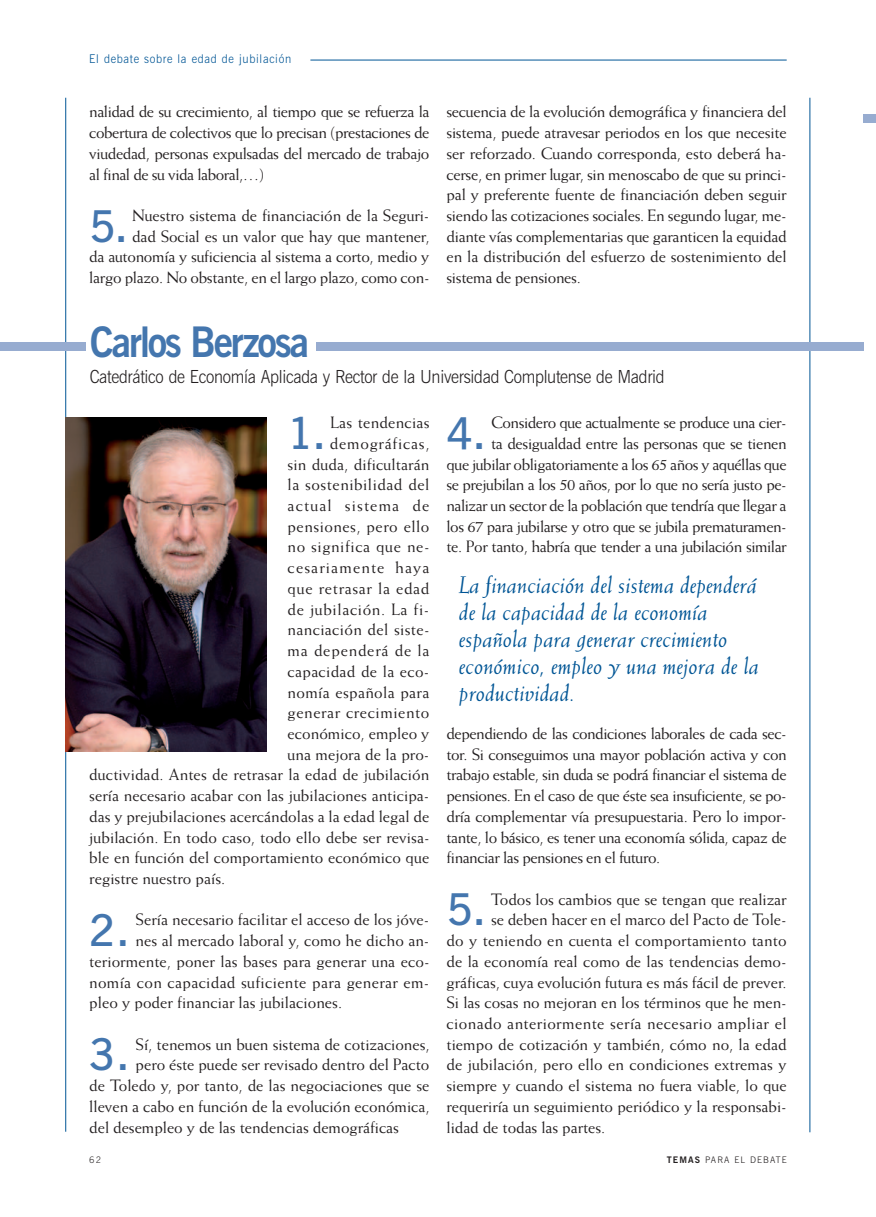
<style>
.page{position:relative;width:876px;height:1217px;background:#fff}
.page>*{position:absolute;margin:0;border:0;box-sizing:border-box;transform-origin:0 0}
.t1{font:600 43.8px "News Gothic BT";color:#4476ae}
.t2{font:700 42px "News Gothic BT";letter-spacing:-.06em;color:#4476ae;scale:.92 1}
.t3{font:italic 24px/27px "Weiss Std";color:#005595}
.t4{font:300 18px "News Gothic BT";letter-spacing:-.02em;color:#231f20;scale:.92 1}
.t5{font:16.5px/20.7px "Weiss Std";letter-spacing:-.005em;color:#231f20;text-align:justify}
.t6{font:16.5px/20.7px "Weiss Std";letter-spacing:-.03em;color:#231f20;text-align:right}
.t7{font:16.5px "Weiss Std";letter-spacing:.02em;color:#231f20}
.t8{font:16.5px "Weiss Std";letter-spacing:.015em;color:#231f20}
.t9{font:16.5px "Weiss Std";letter-spacing:.03em;color:#231f20}
.t10{font:16.5px "Weiss Std";letter-spacing:.035em;color:#231f20}
.t11{font:16.5px "Weiss Std";letter-spacing:.065em;color:#231f20}
.t12{font:16.5px "Weiss Std";letter-spacing:.04em;color:#231f20}
.t13{font:16.5px "Weiss Std";letter-spacing:.045em;color:#231f20}
.t14{font:300 12px "News Gothic BT";letter-spacing:.06em;color:#005595;scale:.95 1}
.t15{font:300 9px "News Gothic BT";letter-spacing:.12em;color:#231f20}
.s1{font-size:47.25px}
.s2{font-weight:700}
</style>
<div class="page">
<hr style="left:65px;top:98px;width:1px;height:1033px;background:#005595">
<hr style="left:810px;top:98px;width:1px;height:1033px;background:#005595">
<hr style="left:310px;top:60px;width:477px;height:1px;background:#005595">
<div style="left:0;top:342px;width:85px;height:8px;background:#97acd0"></div>
<div style="left:316px;top:342px;width:547px;height:9px;background:#97acd0"></div>
<img style="left:66px;top:417px;width:201px;height:334px">
<div style="left:863px;top:114px;width:13px;height:8px;background:#97acd0"></div>
<p class="t14" style="left:89px;top:55px;width:214px">El debate sobre la edad de jubilación</p>
<p class="t5" style="left:89px;top:103px;width:342px">nalidad de su crecimiento, al tiempo que se refuerza la cobertura de colectivos que lo precisan (prestaciones de viudedad, personas expulsadas del mercado de trabajo al final de su vida laboral,…)</p>
<h1 class="t1" style="left:89px;top:210px;width:41px">5<span class="s1">.</span></h1>
<p class="t5" style="left:89px;top:206px;width:342px;text-align:right">Nuestro sistema de financiación de la Seguri-<br>dad Social es un valor que hay que mantener,<br>da autonomía y suficiencia al sistema a corto, medio y largo plazo. No obstante, en el largo plazo, como con-</p>
<p class="t5" style="left:446px;top:103px;width:342px">secuencia de la evolución demográfica y financiera del sistema, puede atravesar periodos en los que necesite ser reforzado. Cuando corresponda, esto deberá ha&shy;cerse, en primer lugar, sin menoscabo de que su princi&shy;pal y preferente fuente de financiación deben seguir siendo las cotizaciones sociales. En segundo lugar, me&shy;diante vías complementarias que garanticen la equidad en la distribución del esfuerzo de sostenimiento del sistema de pensiones.</p>
<h2 class="t2" style="left:90px;top:327px;width:240px">Carlos Berzosa</h2>
<p class="t4" style="left:90px;top:369px;width:626px">Catedrático de Economía Aplicada y Rector de la Universidad Complutense de Madrid</p>
<h1 class="t1" style="left:288px;top:417px;width:40px">1<span class="s1">.</span></h1>
<p class="t5" style="left:330px;top:413px;width:101px">Las tendencias</p>
<p class="t12" style="left:330px;top:437px;width:101px">demográficas,</p>
<p class="t5" style="left:288px;top:454px;width:143px">sin duda, dificultarán</p>
<p class="t9" style="left:288px;top:478px;width:143px">la sostenibilidad del</p>
<p class="t11" style="left:288px;top:499px;width:143px">actual sistema de</p>
<p class="t9" style="left:288px;top:520px;width:143px">pensiones, pero ello</p>
<p class="t10" style="left:288px;top:540px;width:143px">no significa que ne-</p>
<p class="t11" style="left:288px;top:561px;width:143px">cesariamente haya</p>
<p class="t12" style="left:288px;top:582px;width:143px">que retrasar la edad</p>
<p class="t10" style="left:288px;top:602px;width:143px">de jubilación. La fi-</p>
<p class="t7" style="left:288px;top:623px;width:143px">nanciación del siste-</p>
<p class="t13" style="left:288px;top:644px;width:143px">ma dependerá de la</p>
<p class="t8" style="left:288px;top:664px;width:143px">capacidad de la eco-</p>
<p class="t7" style="left:288px;top:685px;width:143px">nomía española para</p>
<p class="t9" style="left:288px;top:706px;width:143px">generar crecimiento</p>
<p class="t5" style="left:288px;top:724px;width:143px">económico, empleo y</p>
<p class="t5" style="left:288px;top:744px;width:143px">una mejora de la pro-</p>
<p class="t5" style="left:89px;top:765px;width:342px">ductividad. Antes de retrasar la edad de jubilación</p>
<p class="t5" style="left:89px;top:786px;width:342px">sería necesario acabar con las jubilaciones anticipa-</p>
<p class="t5" style="left:89px;top:806px;width:342px">das y prejubilaciones acercándolas a la edad legal de</p>
<p class="t5" style="left:89px;top:827px;width:342px">jubilación. En todo caso, todo ello debe ser revisa-</p>
<p class="t5" style="left:89px;top:848px;width:342px">ble en función del comportamiento económico que</p>
<p class="t5" style="left:89px;top:868px;width:138px">registre nuestro país.</p>
<h1 class="t1" style="left:89px;top:914px;width:42px">2<span class="s1">.</span></h1>
<p class="t5" style="left:136px;top:910px;width:295px">Sería necesario facilitar el acceso de los jóve-</p>
<p class="t5" style="left:136px;top:931px;width:295px">nes al mercado laboral y, como he dicho an-</p>
<p class="t5" style="left:89px;top:951px;width:342px">teriormente, poner las bases para generar una eco-</p>
<p class="t8" style="left:89px;top:975px;width:342px">nomía con capacidad suficiente para generar em-</p>
<p class="t5" style="left:89px;top:993px;width:254px">pleo y poder financiar las jubilaciones.</p>
<h1 class="t1" style="left:89px;top:1038px;width:42px">3<span class="s1">.</span></h1>
<p class="t5" style="left:136px;top:1034px;width:295px">Sí, tenemos un buen sistema de cotizaciones,</p>
<p class="t5" style="left:136px;top:1055px;width:295px">pero éste puede ser revisado dentro del Pacto</p>
<p class="t5" style="left:89px;top:1075px;width:342px">de Toledo y, por tanto, de las negociaciones que se</p>
<p class="t5" style="left:89px;top:1096px;width:342px">lleven a cabo en función de la evolución económica,</p>
<p class="t5" style="left:89px;top:1117px;width:311px">del desempleo y de las tendencias demográficas</p>
<p class="t6" style="left:446px;top:413px;width:342px">Considero que actualmente se produce una cier-<br>ta desigualdad entre las personas que se tienen<br>que jubilar obligatoriamente a los 65 años y aquéllas que se prejubilan a los 50 años, por lo que no sería justo pe&shy;nalizar un sector de la población que tendría que llegar a los 67 para jubilarse y otro que se jubila prematuramen&shy;te. Por tanto, habría que tender a una jubilación similar</p>
<h1 class="t1" style="left:446px;top:417px;width:41px">4<span class="s1">.</span></h1>
<h3 class="t3" style="left:459px;top:573px;width:301px">La financiación del sistema dependerá de la capacidad de la economía española para generar crecimiento económico, empleo y una mejora de la productividad.</h3>
<p class="t5" style="left:446px;top:724px;width:342px">dependiendo de las condiciones laborales de cada sec&shy;tor. Si conseguimos una mayor población activa y con trabajo estable, sin duda se podrá financiar el sistema de pensiones. En el caso de que éste sea insuficiente, se po&shy;dría complementar vía presupuestaria. Pero lo impor&shy;tante, lo básico, es tener una economía sólida, capaz de financiar las pensiones en el futuro.</p>
<h1 class="t1" style="left:446px;top:893px;width:41px">5<span class="s1">.</span></h1>
<p class="t5" style="left:491px;top:889px;width:297px">Todos los cambios que se tengan que realizar</p>
<p class="t5" style="left:491px;top:910px;width:297px">se deben hacer en el marco del Pacto de Tole-</p>
<p class="t5" style="left:446px;top:931px;width:342px">do y teniendo en cuenta el comportamiento tanto</p>
<p class="t5" style="left:446px;top:951px;width:342px">de la economía real como de las tendencias demo-</p>
<p class="t5" style="left:446px;top:972px;width:342px">gráficas, cuya evolución futura es más fácil de prever.</p>
<p class="t5" style="left:446px;top:993px;width:342px">Si las cosas no mejoran en los términos que he men-</p>
<p class="t7" style="left:446px;top:1016px;width:342px">cionado anteriormente sería necesario ampliar el</p>
<p class="t5" style="left:446px;top:1034px;width:342px">tiempo de cotización y también, cómo no, la edad</p>
<p class="t5" style="left:446px;top:1055px;width:342px">de jubilación, pero ello en condiciones extremas y</p>
<p class="t5" style="left:446px;top:1075px;width:342px">siempre y cuando el sistema no fuera viable, lo que</p>
<p class="t5" style="left:446px;top:1096px;width:342px">requeriría un seguimiento periódico y la responsabi-</p>
<p class="t5" style="left:446px;top:1117px;width:160px">lidad de todas las partes.</p>
<p class="t15" style="left:89px;top:1156px;width:13px">62</p>
<p class="t15" style="left:667px;top:1156px;width:121px"><span class="s2">TEMAS</span> PARA EL DEBATE</p>
</div>
